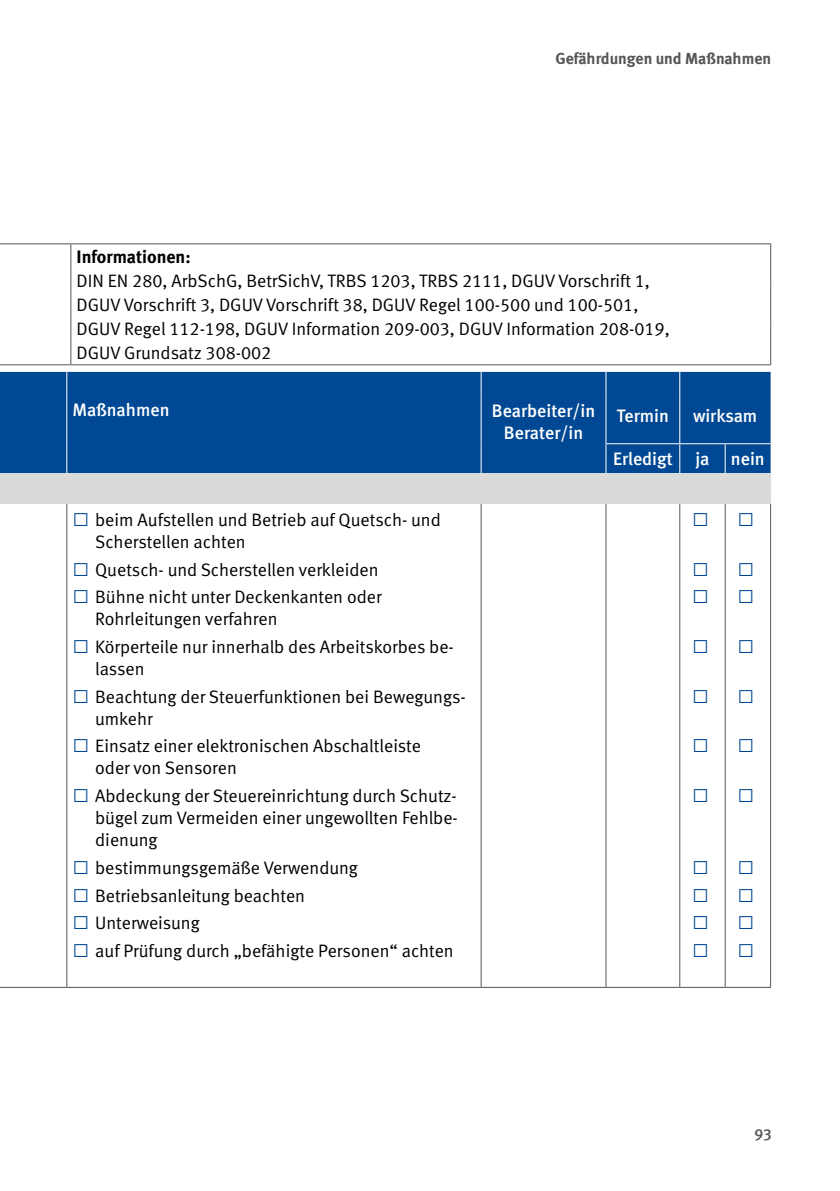
<style>
.page{position:relative;width:840px;height:1191px;background:#fff}
.page>*{position:absolute;margin:0;border:0;box-sizing:border-box;transform-origin:0 0}
.t1{font:700 28px/49.6px "Arial";color:#004893;text-align:justify}
.t2{font:18px/22px "DGUV Meta";color:#000}
.t3{font:500 18px/22px "DGUV Meta";color:#fff;text-align:center}
.t4{font:700 18px "DGUV Meta";color:#000}
.t5{font:700 16px "DGUV Meta";color:#565655}
.t6{font:500 16px "DGUV Meta";color:#565655}
.s1{font-family:"Arial";font-weight:700;font-size:28px;color:#004893}
</style>
<div class="page">
<div style="left:0;top:372px;width:770px;height:101px;background:#004893"></div>
<div style="left:0;top:473px;width:770px;height:31px;background:#d9dada"></div>
<hr style="left:480px;top:504px;width:1px;height:483px;background:#565655">
<svg style="left:480px;top:372px;width:1px;height:25px"></svg>
<hr style="left:480px;top:397px;width:1px;height:47px;background:#fff">
<svg style="left:480px;top:444px;width:1px;height:29px"></svg>
<svg style="left:605px;top:372px;width:1px;height:25px"></svg>
<svg style="left:679px;top:372px;width:1px;height:25px"></svg>
<hr style="left:605px;top:397px;width:1px;height:46px;background:#fff">
<hr style="left:679px;top:397px;width:1px;height:46px;background:#fff">
<svg style="left:605px;top:444px;width:1px;height:29px"></svg>
<svg style="left:679px;top:444px;width:1px;height:29px"></svg>
<svg style="left:724px;top:444px;width:1px;height:29px"></svg>
<hr style="left:66px;top:504px;width:1px;height:483px;background:#565655">
<hr style="left:605px;top:504px;width:1px;height:483px;background:#565655">
<hr style="left:679px;top:504px;width:1px;height:483px;background:#565655">
<hr style="left:724px;top:504px;width:1px;height:483px;background:#565655">
<hr style="left:769px;top:504px;width:1px;height:483px;background:#565655">
<svg style="left:66px;top:372px;width:1px;height:25px"></svg>
<hr style="left:66px;top:397px;width:1px;height:47px;background:#fff">
<svg style="left:66px;top:444px;width:1px;height:29px"></svg>
<hr style="left:605px;top:443px;width:74px;height:1px;background:#fff">
<hr style="left:679px;top:443px;width:45px;height:1px;background:#fff">
<hr style="left:724px;top:443px;width:46px;height:1px;background:#fff">
<hr style="left:0;top:987px;width:67px;height:1px;background:#565655">
<hr style="left:67px;top:987px;width:414px;height:1px;background:#565655">
<hr style="left:481px;top:987px;width:124px;height:1px;background:#565655">
<hr style="left:605px;top:987px;width:74px;height:1px;background:#565655">
<hr style="left:679px;top:987px;width:45px;height:1px;background:#565655">
<hr style="left:724px;top:987px;width:46px;height:1px;background:#565655">
<hr style="left:0;top:243px;width:71px;height:1px;background:#565655">
<hr style="left:71px;top:243px;width:699px;height:1px;background:#565655">
<hr style="left:769px;top:244px;width:1px;height:39px;background:#565655">
<hr style="left:769px;top:283px;width:1px;height:40px;background:#565655">
<hr style="left:769px;top:323px;width:1px;height:41px;background:#565655">
<hr style="left:0;top:364px;width:71px;height:1px;background:#565655">
<hr style="left:71px;top:364px;width:699px;height:1px;background:#565655">
<hr style="left:70px;top:244px;width:1px;height:39px;background:#565655">
<hr style="left:70px;top:283px;width:1px;height:40px;background:#565655">
<hr style="left:70px;top:323px;width:1px;height:41px;background:#565655">
<p class="t5" style="left:555px;top:49px;width:217px">Gefährdungen und Maßnahmen</p>
<p class="t4" style="left:76px;top:246px;width:116px">Informationen:</p>
<p class="t2" style="left:76px;top:269px;width:594px;line-height:24px">DIN EN 280, ArbSchG, BetrSichV, TRBS 1203, TRBS 2111, DGUV Vorschrift 1, DGUV Vorschrift 3, DGUV Vorschrift 38, DGUV Regel 100-500 und 100-501, DGUV Regel 112-198, DGUV Information 209-003, DGUV Information 208-019, DGUV Grundsatz 308-002</p>
<p class="t3" style="left:72px;top:400px;width:98px">Maßnahmen</p>
<p class="t3" style="left:491px;top:400px;width:105px">Bearbeiter/in<br>Berater/in</p>
<p class="t3" style="left:616px;top:405px;width:54px">Termin</p>
<p class="t3" style="left:692px;top:405px;width:66px">wirksam</p>
<p class="t3" style="left:612px;top:449px;width:61px">Erledigt</p>
<p class="t3" style="left:695px;top:449px;width:71px">ja nein</p>
<p class="t2" style="left:95px;top:509px;width:347px;text-indent:-23px"><span class="s1">□</span> beim Aufstellen und Betrieb auf Quetsch- und<br>Scherstellen achten</p>
<p class="t2" style="left:72px;top:559px;width:307px"><span class="s1">□</span> Quetsch- und Scherstellen verkleiden</p>
<p class="t2" style="left:95px;top:586px;width:288px;text-indent:-23px"><span class="s1">□</span> Bühne nicht unter Deckenkanten oder<br>Rohrleitungen verfahren</p>
<p class="t2" style="left:95px;top:636px;width:360px;text-indent:-23px"><span class="s1">□</span> Körperteile nur innerhalb des Arbeitskorbes be&shy;lassen</p>
<p class="t2" style="left:95px;top:686px;width:372px;text-indent:-23px"><span class="s1">□</span> Beachtung der Steuerfunktionen bei Bewegungs&shy;umkehr</p>
<p class="t2" style="left:95px;top:735px;width:327px;text-indent:-23px"><span class="s1">□</span> Einsatz einer elektronischen Abschaltleiste oder von Sensoren</p>
<p class="t2" style="left:95px;top:785px;width:364px;text-align:justify;text-indent:-23px"><span class="s1">□</span> Abdeckung der Steuereinrichtung durch Schutz&shy;bügel zum Vermeiden einer ungewollten Fehlbe&shy;dienung</p>
<p class="t2" style="left:72px;top:857px;width:287px"><span class="s1">□</span> bestimmungsgemäße Verwendung</p>
<p class="t2" style="left:72px;top:884px;width:234px"><span class="s1">□</span> Betriebsanleitung beachten</p>
<p class="t2" style="left:72px;top:912px;width:129px"><span class="s1">□</span> Unterweisung</p>
<p class="t2" style="left:72px;top:940px;width:382px"><span class="s1">□</span> auf Prüfung durch „befähigte Personen“ achten</p>
<h1 class="t1" style="left:691px;top:492px;width:18px">□ □</h1>
<h1 class="t1" style="left:691px;top:569px;width:18px">□ □ □ □ □</h1>
<h1 class="t1" style="left:691px;top:851px;width:18px;line-height:27.6px">□ □ □ □</h1>
<h1 class="t1" style="left:737px;top:492px;width:18px">□ □</h1>
<h1 class="t1" style="left:737px;top:569px;width:18px">□ □ □ □ □</h1>
<h1 class="t1" style="left:737px;top:851px;width:18px;line-height:27.6px">□ □ □ □</h1>
<p class="t6" style="left:754px;top:1124px;width:19px">93</p>
</div>
